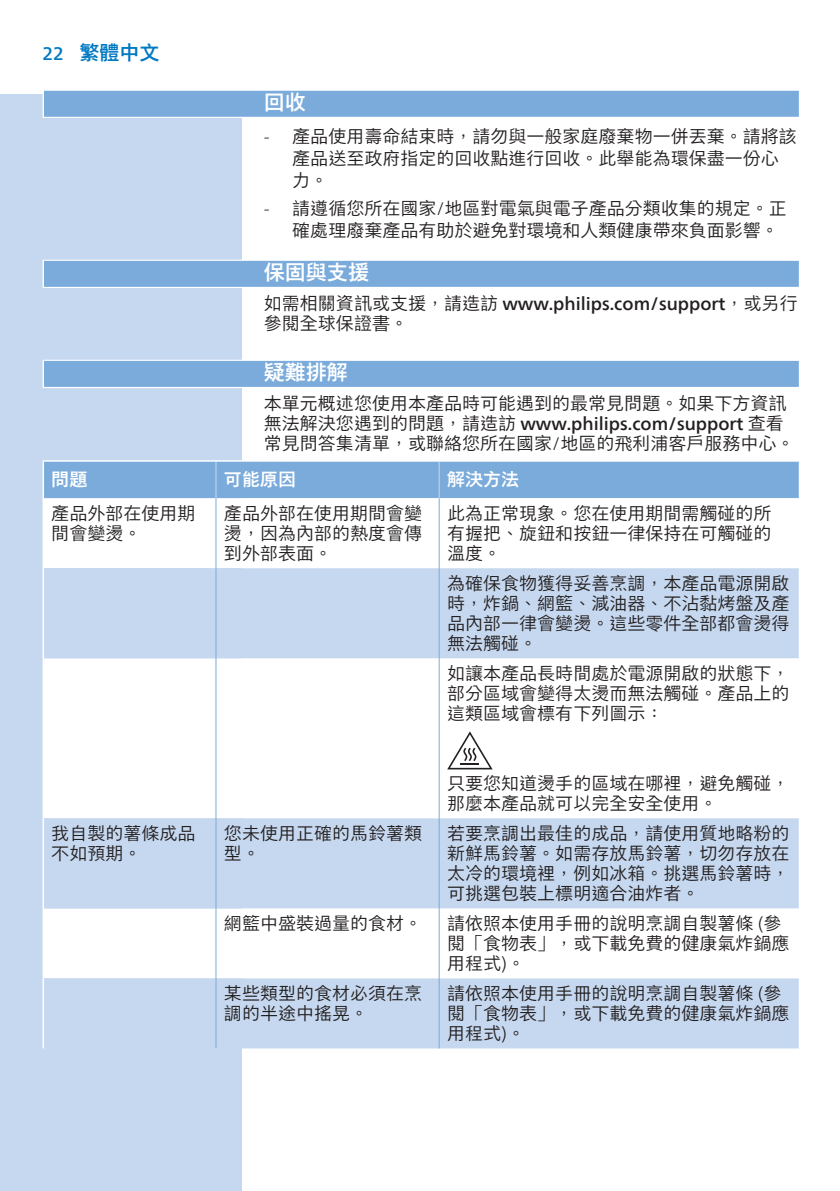
<style>
.page{position:relative;width:840px;height:1191px;background:#fff}
.page>*{position:absolute;margin:0;border:0;box-sizing:border-box;transform-origin:0 0}
.t1{font:500 21px "M Xiang He Hei TC";color:#fff}
.t2{font:500 20px "M Xiang He Hei TC";color:#0079c2}
.t3{font:300 18px/20px "M Xiang He Hei TC";color:#231f20}
.t4{font:500 18px "Neue Frutiger World";color:#231f20}
.t5{font:500 18px "M Xiang He Hei TC";color:#fff}
.s1{font-family:"Neue Frutiger World";font-size:18px}
.s2{font-family:"Neue Frutiger World"}
.s3{font-family:"M Xiang He Hei TC";font-weight:300}
</style>
<div class="page">
<div style="left:0;top:95px;width:241px;height:1096px;background:#c6d8ef"></div>
<svg style="left:43px;top:90px;width:756px;height:28px"></svg>
<div style="left:44px;top:91px;width:754px;height:26px;background:#7aabdb"></div>
<svg style="left:43px;top:260px;width:756px;height:28px"></svg>
<div style="left:44px;top:261px;width:754px;height:26px;background:#7aabdb"></div>
<svg style="left:43px;top:360px;width:756px;height:28px"></svg>
<div style="left:44px;top:361px;width:754px;height:26px;background:#7aabdb"></div>
<div style="left:44px;top:462px;width:754px;height:36px;background:#7aabdb"></div>
<svg style="left:44px;top:498px;width:396px;height:70px"></svg>
<svg style="left:44px;top:568px;width:754px;height:480px;fill:#c6d8ef"></svg>
<hr style="left:215px;top:462px;width:1px;height:36px;background:#c6d8ef">
<hr style="left:438px;top:462px;width:1px;height:36px;background:#c6d8ef">
<hr style="left:215px;top:498px;width:1px;height:70px;background:#7aabdb">
<hr style="left:215px;top:568px;width:1px;height:90px;background:#7aabdb">
<hr style="left:215px;top:658px;width:1px;height:160px;background:#7aabdb">
<hr style="left:438px;top:498px;width:1px;height:70px;background:#7aabdb">
<hr style="left:438px;top:568px;width:1px;height:90px;background:#7aabdb">
<hr style="left:438px;top:658px;width:1px;height:160px;background:#7aabdb">
<hr style="left:215px;top:978px;width:1px;height:70px;background:#7aabdb">
<hr style="left:438px;top:978px;width:1px;height:70px;background:#7aabdb">
<hr style="left:215px;top:818px;width:1px;height:90px;background:#7aabdb">
<hr style="left:438px;top:818px;width:1px;height:90px;background:#7aabdb">
<hr style="left:215px;top:908px;width:1px;height:70px;background:#7aabdb">
<hr style="left:438px;top:908px;width:1px;height:70px;background:#7aabdb">
<hr style="left:43px;top:498px;width:1px;height:70px;background:#fff">
<hr style="left:43px;top:568px;width:1px;height:90px;background:#fff">
<hr style="left:43px;top:658px;width:1px;height:160px;background:#fff">
<hr style="left:43px;top:460px;width:173px;height:2px;background:#fff">
<hr style="left:43px;top:462px;width:1px;height:36px;background:#fff">
<hr style="left:216px;top:460px;width:223px;height:2px;background:#fff">
<hr style="left:43px;top:818px;width:1px;height:90px;background:#fff">
<hr style="left:43px;top:908px;width:1px;height:70px;background:#fff">
<hr style="left:43px;top:978px;width:1px;height:70px;background:#fff">
<svg style="left:447px;top:727px;width:45px;height:46px"></svg>
<svg style="left:447px;top:731px;width:45px;height:38px"></svg>
<p class="t2" style="left:43px;top:37px;width:118px"><span class="s1">22</span> 繁體中文</p>
<p class="t1" style="left:264px;top:86px;width:43px">回收</p>
<p class="t3" style="left:292px;top:124px;width:506px;line-height:22px;text-indent:-28px"><span class="s2">-</span> 產品使用壽命結束時，請勿與一般家庭廢棄物一併丟棄。請將該產品送至政府指定的回收點進行回收。此舉能為環保盡一份心力。</p>
<p class="t3" style="left:292px;top:196px;width:496px;line-height:22px;text-indent:-28px"><span class="s2">-</span> 請遵循您所在國家<span class="s2">/</span>地區對電氣與電子產品分類收集的規定。正確處理廢棄產品有助於避免對環境和人類健康帶來負面影響。</p>
<p class="t1" style="left:264px;top:256px;width:106px">保固與支援</p>
<p class="t4" style="left:264px;top:289px;width:535px"><span class="s3">如需相關資訊或支援，請造訪</span> www.philips.com/support<span class="s3">，或另行</span></p>
<p class="t3" style="left:264px;top:312px;width:145px">參閱全球保證書。</p>
<p class="t1" style="left:264px;top:356px;width:85px">疑難排解</p>
<p class="t3" style="left:264px;top:392px;width:523px">本單元概述您使用本產品時可能遇到的最常見問題。如果下方資訊</p>
<p class="t4" style="left:264px;top:409px;width:521px"><span class="s3">無法解決您遇到的問題，請造訪</span> www.philips.com/support <span class="s3">查看</span></p>
<p class="t3" style="left:264px;top:432px;width:532px">常見問答集清單，或聯絡您所在國家<span class="s2">/</span>地區的飛利浦客戶服務中心。</p>
<p class="t5" style="left:51px;top:466px;width:37px">問題</p>
<p class="t5" style="left:224px;top:466px;width:73px">可能原因</p>
<p class="t5" style="left:447px;top:466px;width:74px">解決方法</p>
<p class="t3" style="left:51px;top:502px;width:145px">產品外部在使用期間會變燙。</p>
<p class="t3" style="left:224px;top:502px;width:199px;text-align:justify">產品外部在使用期間會變燙，因為內部的熱度會傳到外部表面。</p>
<p class="t3" style="left:447px;top:502px;width:326px;text-align:justify">此為正常現象。您在使用期間需觸碰的所有握把、旋鈕和按鈕一律保持在可觸碰的溫度。</p>
<p class="t3" style="left:447px;top:572px;width:344px;text-align:justify">為確保食物獲得妥善烹調，本產品電源開啟時，炸鍋、網籃、減油器、不沾黏烤盤及產品內部一律會變燙。這些零件全部都會燙得無法觸碰。</p>
<p class="t3" style="left:447px;top:662px;width:344px;text-align:justify">如讓本產品長時間處於電源開啟的狀態下，部分區域會變得太燙而無法觸碰。產品上的這類區域會標有下列圖示：</p>
<p class="t3" style="left:447px;top:772px;width:343px">只要您知道燙手的區域在哪裡，避免觸碰，那麼本產品就可以完全安全使用。</p>
<p class="t3" style="left:51px;top:822px;width:145px">我自製的薯條成品不如預期。</p>
<p class="t3" style="left:224px;top:822px;width:199px">您未使用正確的馬鈴薯類型。</p>
<p class="t3" style="left:447px;top:822px;width:343px;text-align:justify">若要烹調出最佳的成品，請使用質地略粉的新鮮馬鈴薯。如需存放馬鈴薯，切勿存放在太冷的環境裡，例如冰箱。挑選馬鈴薯時，可挑選包裝上標明適合油炸者。</p>
<p class="t3" style="left:224px;top:912px;width:199px">網籃中盛裝過量的食材。</p>
<p class="t3" style="left:447px;top:912px;width:343px">請依照本使用手冊的說明烹調自製薯條 <span class="s2">(</span>參閱「食物表」，或下載免費的健康氣炸鍋應用程式<span class="s2">)</span>。</p>
<p class="t3" style="left:224px;top:982px;width:199px">某些類型的食材必須在烹調的半途中搖晃。</p>
<p class="t3" style="left:447px;top:982px;width:343px">請依照本使用手冊的說明烹調自製薯條 <span class="s2">(</span>參閱「食物表」，或下載免費的健康氣炸鍋應用程式<span class="s2">)</span>。</p>
</div>
